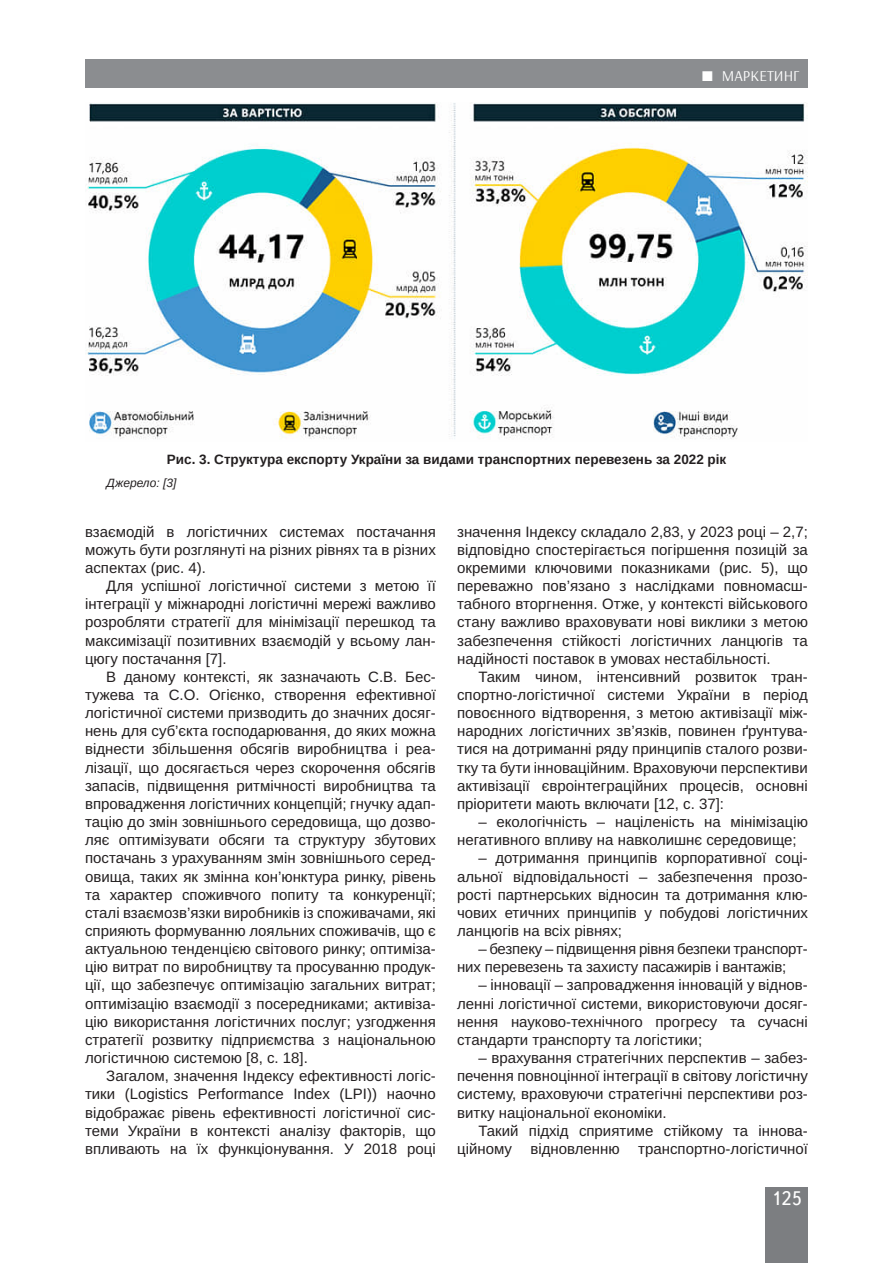
<style>
.page{position:relative;width:893px;height:1263px;background:#fff}
.page>*{position:absolute;margin:0;border:0;box-sizing:border-box;transform-origin:0 0}
.t1{font:19.5px "Ukrainian Text";color:#fff}
.Текст_основной_G{font:15px/18.1px "Arimo";color:#231f20;text-align:justify}
.t2{font:15px "Arsenal";color:#fff}
.Рисунок{font:700 13.5px "Arimo";color:#231f20}
.Джерело{font:italic 12px "Arimo";color:#231f20}
</style>
<div class="page">
<div style="left:765px;top:1187px;width:43px;height:76px;background:#7c7e81"></div>
<div style="left:85px;top:60px;width:723px;height:28px;background:#8b8d90"></div>
<img style="left:86px;top:103px;width:722px;height:336px">
<p class="t2" style="left:722px;top:66px;width:79px">МАРКЕТИНГ</p>
<p class="Рисунок" style="left:167px;top:450px;width:561px">Рис. 3. Структура експорту України за видами транспортних перевезень за 2022 рік</p>
<p class="Джерело" style="left:107px;top:475px;width:71px">Джерело: [3]</p>
<p class="Текст_основной_G" style="left:85px;top:523px;width:352px">взаємодій в логістичних системах постачання можуть бути розглянуті на різних рівнях та в різних аспектах (рис. 4).</p>
<p class="Текст_основной_G" style="left:85px;top:577px;width:352px;text-indent:21px">Для успішної логістичної системи з метою її інтеграції у міжнародні логістичні мережі важливо розробляти стратегії для мінімізації перешкод та максимізації позитивних взаємодій у всьому лан&shy;цюгу постачання [7].</p>
<p class="Текст_основной_G" style="left:85px;top:668px;width:352px;text-indent:21px">В даному контексті, як зазначають С.В. Бес&shy;тужева та С.О. Огієнко, створення ефективної логістичної системи призводить до значних досяг&shy;нень для суб’єкта господарювання, до яких можна віднести збільшення обсягів виробництва і реа&shy;лізації, що досягається через скорочення обсягів запасів, підвищення ритмічності виробництва та впровадження логістичних концепцій; гнучку адап&shy;тацію до змін зовнішнього середовища, що дозво&shy;ляє оптимізувати обсяги та структуру збутових постачань з урахуванням змін зовнішнього серед&shy;овища, таких як змінна кон’юнктура ринку, рівень та характер споживчого попиту та конкуренції; сталі взаємозв’язки виробників із споживачами, які сприяють формуванню лояльних споживачів, що є актуальною тенденцією світового ринку; оптиміза&shy;цію витрат по виробництву та просуванню продук&shy;ції, що забезпечує оптимізацію загальних витрат; оптимізацію взаємодії з посередниками; активіза&shy;цію використання логістичних послуг; узгодження стратегії розвитку підприємства з національною логістичною системою [8, с. 18].</p>
<p class="Текст_основной_G" style="left:85px;top:1067px;width:352px;text-indent:21px">Загалом, значення Індексу ефективності логіс&shy;тики (Logistics Performance Index (LPI)) наочно відображає рівень ефективності логістичної сис&shy;теми України в контексті аналізу факторів, що впливають на їх функціонування. У 2018 році</p>
<p class="Текст_основной_G" style="left:457px;top:523px;width:352px">значення Індексу складало 2,83, у 2023 році – 2,7; відповідно спостерігається погіршення позицій за окремими ключовими показниками (рис. 5), що переважно пов’язано з наслідками повномасш&shy;табного вторгнення. Отже, у контексті військового стану важливо враховувати нові виклики з метою забезпечення стійкості логістичних ланцюгів та надійності поставок в умовах нестабільності.</p>
<p class="Текст_основной_G" style="left:457px;top:668px;width:352px;text-indent:21px">Таким чином, інтенсивний розвиток тран&shy;спортно-логістичної системи України в період повоєнного відтворення, з метою активізації між&shy;народних логістичних зв’язків, повинен ґрунтува&shy;тися на дотриманні ряду принципів сталого розви&shy;тку та бути інноваційним. Враховуючи перспективи активізації євроінтеграційних процесів, основні пріоритети мають включати [12, с. 37]:</p>
<p class="Текст_основной_G" style="left:457px;top:813px;width:352px;text-indent:21px">– екологічність – націленість на мінімізацію негативного впливу на навколишнє середовище;</p>
<p class="Текст_основной_G" style="left:457px;top:849px;width:352px;text-indent:21px">– дотримання принципів корпоративної соці&shy;альної відповідальності – забезпечення прозо&shy;рості партнерських відносин та дотримання клю&shy;чових етичних принципів у побудові логістичних ланцюгів на всіх рівнях;</p>
<p class="Текст_основной_G" style="left:457px;top:940px;width:352px;text-indent:21px">– безпеку – підвищення рівня безпеки транспорт&shy;них перевезень та захисту пасажирів і вантажів;</p>
<p class="Текст_основной_G" style="left:457px;top:976px;width:352px;text-indent:21px">– інновації – запровадження інновацій у віднов&shy;ленні логістичної системи, використовуючи досяг&shy;нення науково-технічного прогресу та сучасні стандарти транспорту та логістики;</p>
<p class="Текст_основной_G" style="left:457px;top:1049px;width:352px;text-indent:21px">– врахування стратегічних перспектив – забез&shy;печення повноцінної інтеграції в світову логістичну систему, враховуючи стратегічні перспективи роз&shy;витку національної економіки.</p>
<p class="Текст_основной_G" style="left:457px;top:1122px;width:352px;text-align:right">Такий підхід сприятиме стійкому та іннова&shy;ційному відновленню транспортно-логістичної</p>
<h1 class="t1" style="left:771px;top:1188px;width:32px">125</h1>
</div>
